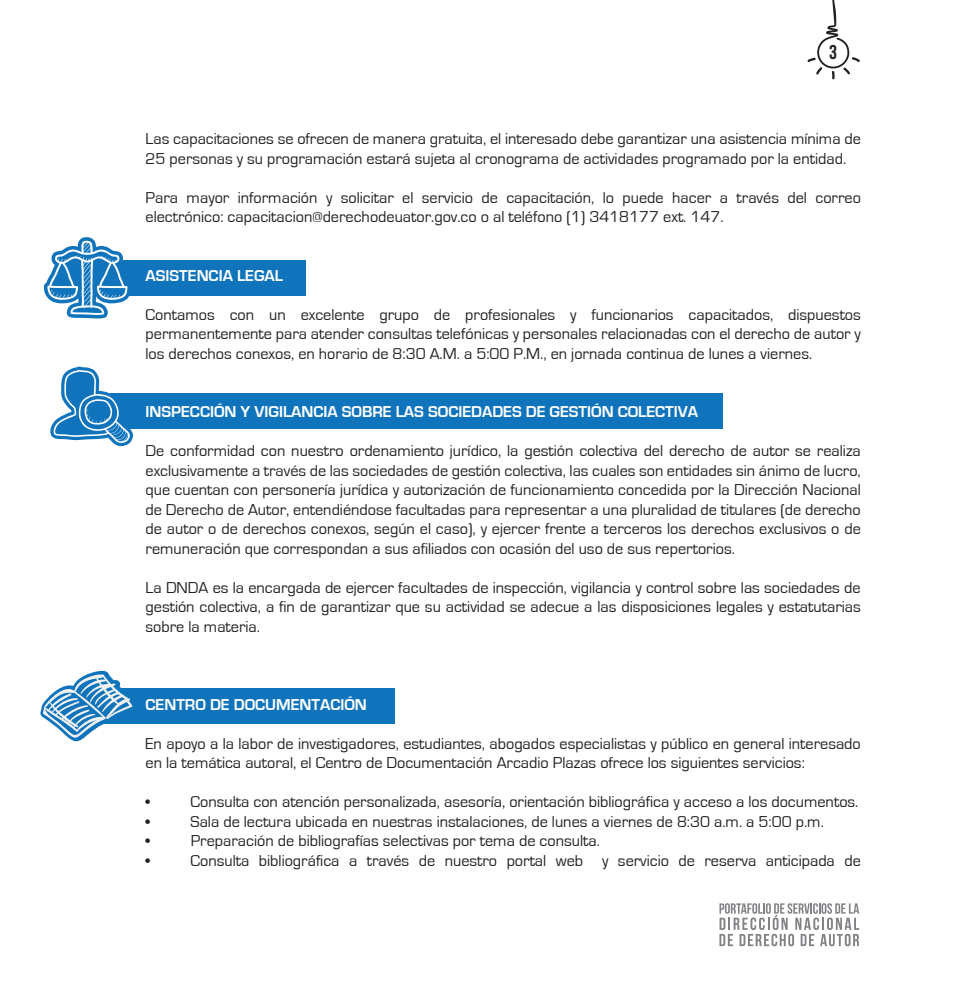
<style>
.page{position:relative;width:969px;height:990px;background:#fff}
.page>*{position:absolute;margin:0;border:0;box-sizing:border-box;transform-origin:0 0}
.t1{font:20px "Bebas Neue";color:#231f20}
.t2{font:16.25px/19.5px "Eurostile";color:#231f20}
.t3{font:700 16.25px "Eurostile";color:#fff}
</style>
<div class="page">
<div style="left:66px;top:260px;width:240px;height:35px;background:#1074bc"></div>
<div style="left:86px;top:393px;width:636px;height:35px;background:#1074bc"></div>
<div style="left:66px;top:688px;width:328px;height:36px;background:#1074bc"></div>
<svg style="left:719px;top:903px;width:140px;height:43px"></svg>
<svg style="left:807px;top:0;width:53px;height:79px"></svg>
<svg style="left:50px;top:367px;width:84px;height:79px"></svg>
<svg style="left:44px;top:237px;width:87px;height:82px"></svg>
<svg style="left:40px;top:671px;width:93px;height:70px"></svg>
<p class="t1" style="left:829px;top:41px;width:9px">3</p>
<p class="t2" style="left:146px;top:129px;width:717px">Las capacitaciones se ofrecen de manera gratuita, el interesado debe garantizar una asistencia mínima de<br>25 personas y su programación estará sujeta al cronograma de actividades programado por la entidad.</p>
<p class="t2" style="left:146px;top:188px;width:717px">Para mayor información y solicitar el servicio de capacitación, lo puede hacer a través del correo electrónico: capacitacion@derechodeuator.gov.co o al teléfono (1) 3418177 ext. 147.</p>
<p class="t3" style="left:146px;top:266px;width:139px">ASISTENCIA LEGAL</p>
<p class="t2" style="left:146px;top:305px;width:717px;text-align:justify">Contamos con un excelente grupo de profesionales y funcionarios capacitados, dispuestos permanentemente para atender consultas telefónicas y personales relacionadas con el derecho de autor y los derechos conexos, en horario de 8:30 A.M. a 5:00 P.M., en jornada continua de lunes a viernes.</p>
<p class="t3" style="left:146px;top:403px;width:554px">INSPECCIÓN Y VIGILANCIA SOBRE LAS SOCIEDADES DE GESTIÓN COLECTIVA</p>
<p class="t2" style="left:146px;top:441px;width:717px;text-align:justify">De conformidad con nuestro ordenamiento jurídico, la gestión colectiva del derecho de autor se realiza exclusivamente a través de las sociedades de gestión colectiva, las cuales son entidades sin ánimo de lucro, que cuentan con personería jurídica y autorización de funcionamiento concedida por la Dirección Nacional de Derecho de Autor, entendiéndose facultadas para representar a una pluralidad de titulares (de derecho de autor o de derechos conexos, según el caso), y ejercer frente a terceros los derechos exclusivos o de remuneración que correspondan a sus afiliados con ocasión del uso de sus repertorios.</p>
<p class="t2" style="left:146px;top:578px;width:717px;text-align:justify">La DNDA es la encargada de ejercer facultades de inspección, vigilancia y control sobre las sociedades de gestión colectiva, a fin de garantizar que su actividad se adecue a las disposiciones legales y estatutarias sobre la materia.</p>
<p class="t3" style="left:146px;top:695px;width:223px">CENTRO DE DOCUMENTACIÓN</p>
<p class="t2" style="left:146px;top:734px;width:717px">En apoyo a la labor de investigadores, estudiantes, abogados especialistas y público en general interesado en la temática autoral, el Centro de Documentación Arcadio Plazas ofrece los siguientes servicios:</p>
<p class="t2" style="left:146px;top:792px;width:6px">•</p>
<p class="t2" style="left:191px;top:792px;width:669px">Consulta con atención personalizada, asesoría, orientación bibliográfica y acceso a los documentos.</p>
<p class="t2" style="left:146px;top:812px;width:6px">•</p>
<p class="t2" style="left:191px;top:812px;width:635px">Sala de lectura ubicada en nuestras instalaciones, de lunes a viernes de 8:30 a.m. a 5:00 p.m.</p>
<p class="t2" style="left:146px;top:831px;width:6px">•</p>
<p class="t2" style="left:191px;top:831px;width:411px">Preparación de bibliografías selectivas por tema de consulta.</p>
<p class="t2" style="left:146px;top:851px;width:6px">•</p>
<p class="t2" style="left:191px;top:851px;width:672px">Consulta bibliográfica a través de nuestro portal web y servicio de reserva anticipada de</p>
</div>
